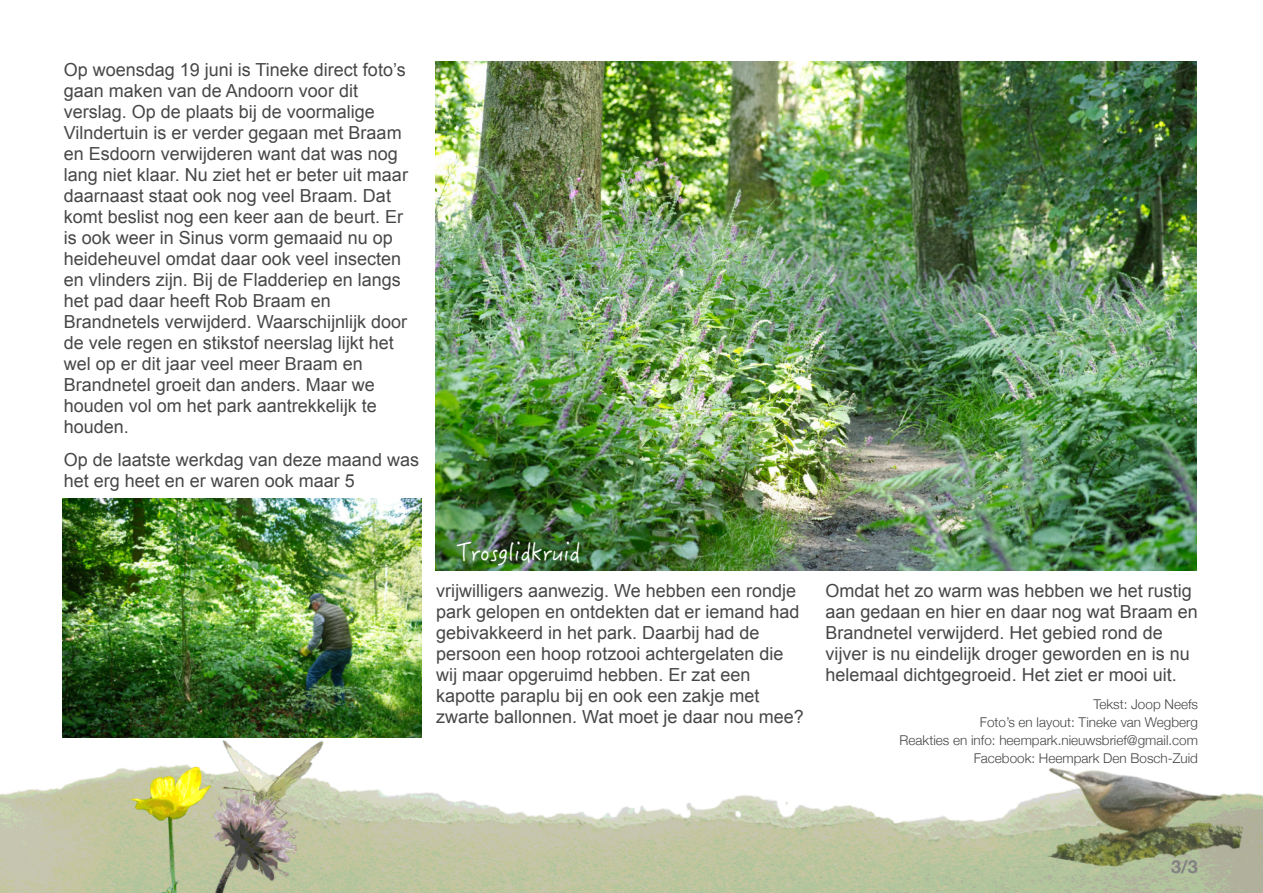
<style>
.page{position:relative;width:1263px;height:893px;background:#fff}
.page>*{position:absolute;margin:0;border:0;box-sizing:border-box;transform-origin:0 0}
.t1{font:24px "Hanzi Pen TC W3";color:#fff}
.t2{font:18px "Arial";color:#474747}
.t3{font:700 18px "Helvetica Neue";color:#818181}
.t4{font:300 13.5px "Helvetica Neue";color:#474747}
</style>
<div class="page">
<img style="left:0;top:741px;width:1263px;height:152px">
<img style="left:435px;top:61px;width:761px;height:509px">
<img style="left:63px;top:498px;width:358px;height:240px">
<p class="t2" style="left:64px;top:63px;width:343px">Op woensdag 19 juni is Tineke direct foto’s</p>
<p class="t2" style="left:64px;top:84px;width:296px">gaan maken van de Andoorn voor dit</p>
<p class="t2" style="left:64px;top:105px;width:313px">verslag. Op de plaats bĳ de voormalige</p>
<p class="t2" style="left:64px;top:126px;width:339px">Vilndertuin is er verder gegaan met Braam</p>
<p class="t2" style="left:64px;top:147px;width:336px">en Esdoorn verwĳderen want dat was nog</p>
<p class="t2" style="left:64px;top:168px;width:346px">lang niet klaar. Nu ziet het er beter uit maar</p>
<p class="t2" style="left:64px;top:189px;width:329px">daarnaast staat ook nog veel Braam. Dat</p>
<p class="t2" style="left:64px;top:210px;width:341px">komt beslist nog een keer aan de beurt. Er</p>
<p class="t2" style="left:64px;top:231px;width:331px">is ook weer in Sinus vorm gemaaid nu op</p>
<p class="t2" style="left:64px;top:252px;width:339px">heideheuvel omdat daar ook veel insecten</p>
<p class="t2" style="left:64px;top:273px;width:339px">en vlinders zĳn. Bĳ de Fladderiep en langs</p>
<p class="t2" style="left:64px;top:294px;width:269px">het pad daar heeft Rob Braam en</p>
<p class="t2" style="left:64px;top:315px;width:345px">Brandnetels verwĳderd. Waarschĳnlĳk door</p>
<p class="t2" style="left:64px;top:336px;width:332px">de vele regen en stikstof neerslag lĳkt het</p>
<p class="t2" style="left:64px;top:357px;width:301px">wel op er dit jaar veel meer Braam en</p>
<p class="t2" style="left:64px;top:378px;width:313px">Brandnetel groeit dan anders. Maar we</p>
<p class="t2" style="left:64px;top:399px;width:315px">houden vol om het park aantrekkelĳk te</p>
<p class="t2" style="left:64px;top:420px;width:67px">houden.</p>
<p class="t2" style="left:64px;top:453px;width:357px">Op de laatste werkdag van deze maand was</p>
<p class="t2" style="left:64px;top:474px;width:293px">het erg heet en er waren ook maar 5</p>
<p class="t1" style="left:456px;top:537px;width:125px">Trosglidkruid</p>
<p class="t2" style="left:436px;top:583px;width:361px">vrĳwilligers aanwezig. We hebben een rondje</p>
<p class="t2" style="left:436px;top:604px;width:365px">park gelopen en ontdekten dat er iemand had</p>
<p class="t2" style="left:436px;top:625px;width:325px">gebivakkeerd in het park. Daarbĳ had de</p>
<p class="t2" style="left:436px;top:646px;width:349px">persoon een hoop rotzooi achtergelaten die</p>
<p class="t2" style="left:436px;top:667px;width:316px">wĳ maar opgeruimd hebben. Er zat een</p>
<p class="t2" style="left:436px;top:688px;width:325px">kapotte paraplu bĳ en ook een zakje met</p>
<p class="t2" style="left:436px;top:709px;width:369px">zwarte ballonnen. Wat moet je daar nou mee?</p>
<p class="t2" style="left:825px;top:583px;width:368px">Omdat het zo warm was hebben we het rustig</p>
<p class="t2" style="left:825px;top:604px;width:374px">aan gedaan en hier en daar nog wat Braam en</p>
<p class="t2" style="left:825px;top:625px;width:339px">Brandnetel verwĳderd. Het gebied rond de</p>
<p class="t2" style="left:825px;top:646px;width:366px">vĳver is nu eindelĳk droger geworden en is nu</p>
<p class="t2" style="left:825px;top:667px;width:353px">helemaal dichtgegroeid. Het ziet er mooi uit.</p>
<p class="t4" style="left:1093px;top:696px;width:106px">Tekst: Joop Neefs</p>
<p class="t4" style="left:980px;top:714px;width:220px">Foto’s en layout: Tineke van Wegberg</p>
<p class="t4" style="left:899px;top:732px;width:300px">Reakties en info: heempark.nieuwsbrief@gmail.com</p>
<p class="t4" style="left:974px;top:750px;width:226px">Facebook: Heempark Den Bosch-Zuid</p>
<p class="t3" style="left:1171px;top:855px;width:28px">3/3</p>
</div>
